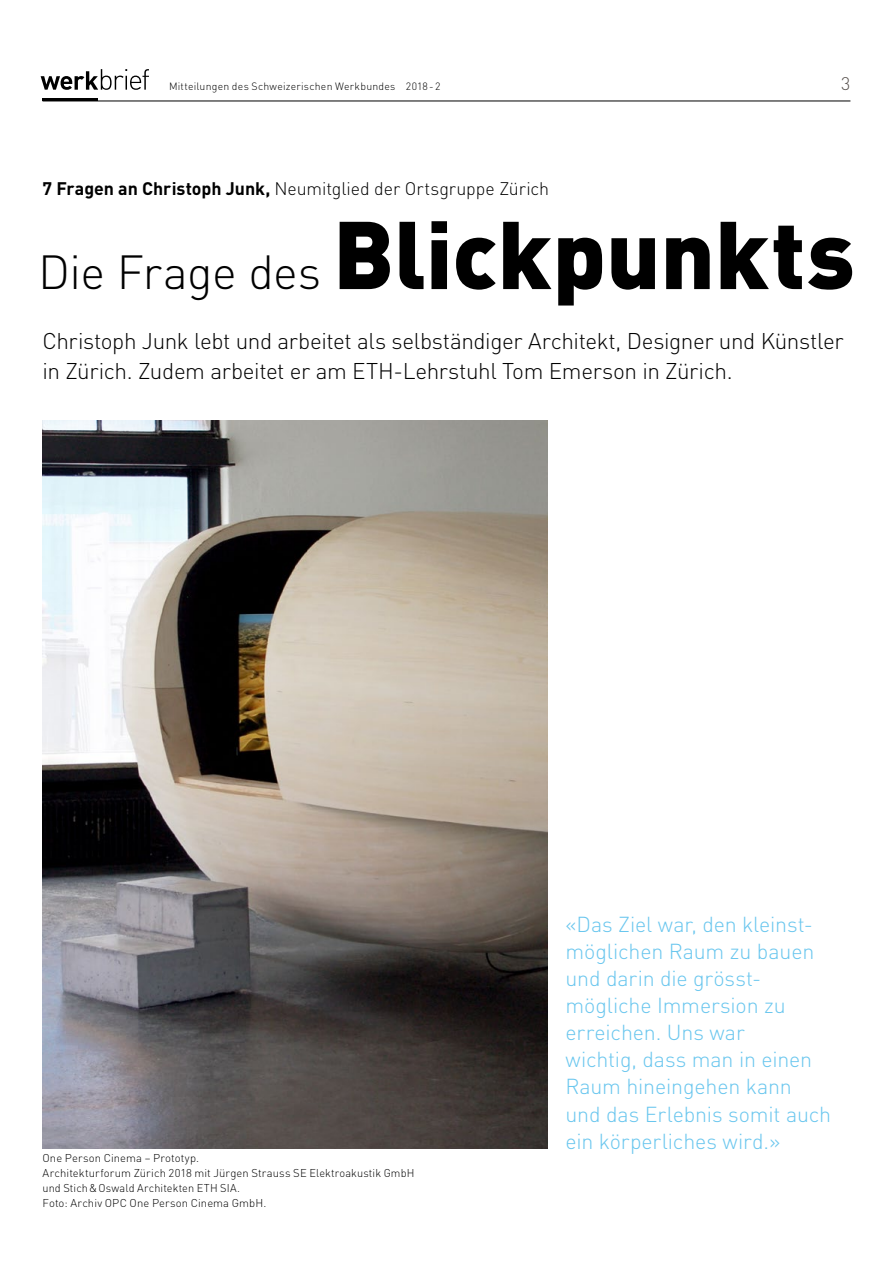
<style>
.page{position:relative;width:893px;height:1263px;background:#fff}
.page>*{position:absolute;margin:0;border:0;box-sizing:border-box;transform-origin:0 0}
.t1{font:300 47.25px "DINOT";letter-spacing:-.015em;color:#000}
.t2{font:300 22.5px/30px "DINOT";letter-spacing:-.02em;color:#000}
.t3{font:300 21.45px/27.2px "DINOT";letter-spacing:-.005em;color:#69c6ee}
.t4{font:300 18px "DINOT";letter-spacing:-.005em;color:#000}
.t5{font:300 18px "DINOT";color:#57514d}
.t6{font:300 11.25px/15px "DINOT";letter-spacing:.01em;color:#000}
.t7{font:300 10.5px "DINOT";letter-spacing:.02em;color:#000}
.s1{font-weight:700}
.s2{font-weight:900;font-size:94.5px}
</style>
<div class="page">
<hr style="left:43px;top:101px;width:807px;height:1px;background:#000">
<hr style="left:43px;top:99px;width:55px;height:2px;background:#000">
<svg style="left:41px;top:69px;width:108px;height:21px"></svg>
<img style="left:43px;top:420px;width:505px;height:729px">
<p class="t7" style="left:169px;top:79px;width:273px">Mitteilungen des Schweizerischen Werkbundes 2018-2</p>
<p class="t5" style="left:841px;top:71px;width:11px">3</p>
<p class="t4" style="left:43px;top:176px;width:508px"><span class="s1">7 Fragen an Christoph Junk,</span> Neumitglied der Ortsgruppe Zürich</p>
<h1 class="t1" style="left:38px;top:240px;width:818px">Die Frage des <span class="s2">Blickpunkts</span></h1>
<p class="t2" style="left:43px;top:325px;width:803px">Christoph Junk lebt und arbeitet als selbständiger Architekt, Designer und Künstler in Zürich. Zudem arbeitet er am ETH-Lehrstuhl Tom Emerson in Zürich.</p>
<p class="t6" style="left:43px;top:1149px;width:373px">One Person Cinema – Prototyp.<br>Architekturforum Zürich 2018 mit Jürgen Strauss SE Elektroakustik GmbH und Stich&amp;Oswald Architekten ETH SIA.<br>Foto: Archiv OPC One Person Cinema GmbH.</p>
<p class="t3" style="left:566px;top:909px;width:267px">«Das Ziel war, den kleinst&shy;möglichen Raum zu bauen und darin die grösst&shy;mögliche Immersion zu erreichen. Uns war<br>wichtig, dass man in einen<br>Raum hineingehen kann und das Erlebnis somit auch ein körperliches wird.»</p>
</div>
